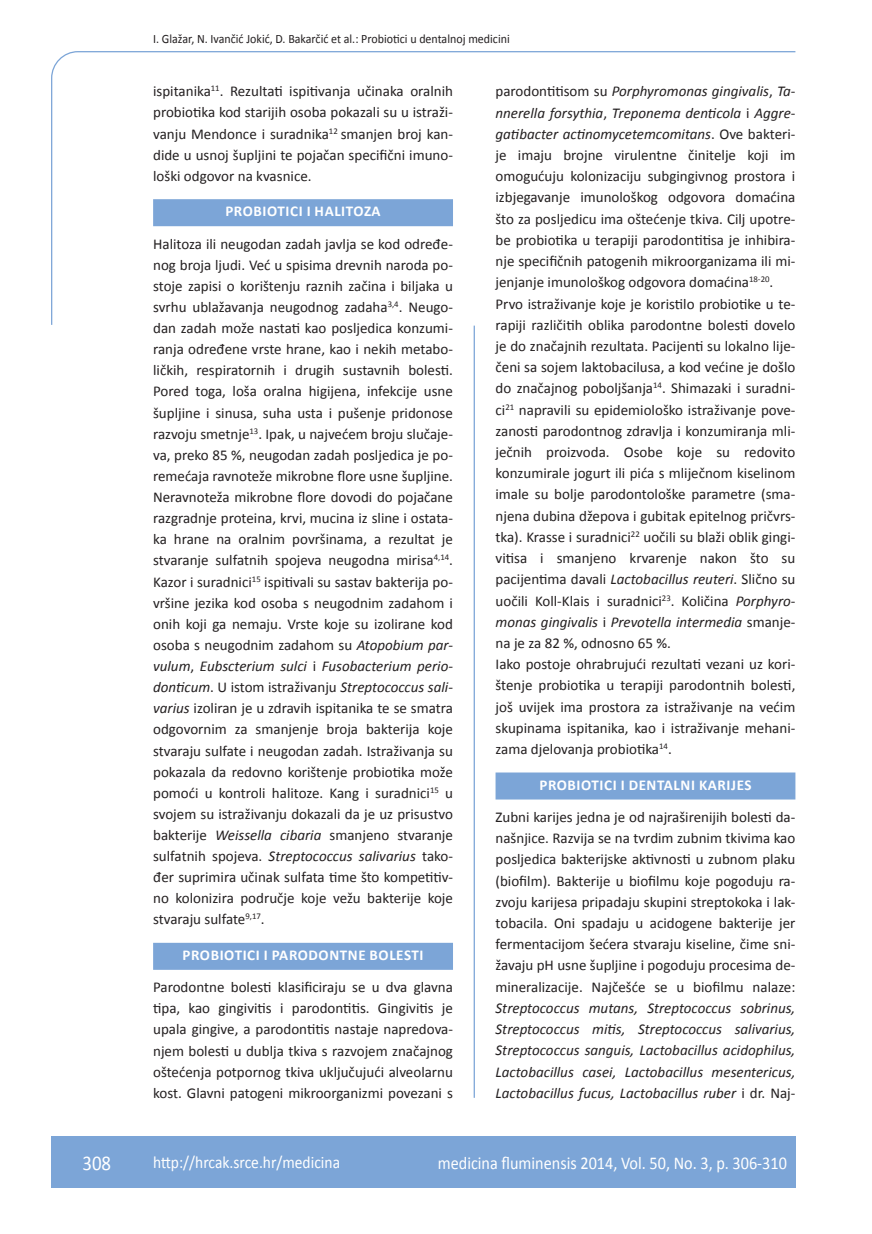
<style>
.page{position:relative;width:872px;height:1234px;background:#fff}
.page>*{position:absolute;margin:0;border:0;box-sizing:border-box;transform-origin:0 0}
.t1{font:21px "Calibri";color:#fff;scale:.9 1}
.t2{font:18px "Calibri";color:#fff;scale:.9 1}
.t3{font:17.25px "Calibri";color:#fff;scale:.9 1}
.t4{font:15px/21.1px "Calibri";color:#231f20;text-align:justify}
.t5{font:italic 15px/21.1px "Calibri";color:#231f20;text-align:justify}
.t6{font:700 15px "Calibri";letter-spacing:.04em;color:#fff}
.t7{font:12.75px "Calibri";color:#231f20;scale:.94 1}
.s1{font-style:italic}
.s2{font-style:normal}
</style>
<div class="page">
<svg style="left:51px;top:51px;width:745px;height:274px"></svg>
<hr style="left:473px;top:325px;width:2px;height:772px;background:#7ca5d7">
<div style="left:51px;top:1135px;width:744px;height:51px;background:#7ca5d7"></div>
<div style="left:153px;top:199px;width:300px;height:27px;background:#7ca5d7"></div>
<div style="left:153px;top:942px;width:300px;height:27px;background:#7ca5d7"></div>
<div style="left:495px;top:772px;width:300px;height:27px;background:#7ca5d7"></div>
<p class="t7" style="left:153px;top:30px;width:381px">I. Glažar, N. Ivančić Jokić, D. Bakarčić et al.: Probiotici u dentalnoj medicini</p>
<p class="t4" style="left:153px;top:80px;width:301px">ispitanika<sup>11</sup>. Rezultati ispitivanja učinaka oralnih probiotika kod starijih osoba pokazali su u istraži&shy;vanju Mendonce i suradnika<sup>12</sup> smanjen broj kan&shy;dide u usnoj šupljini te pojačan specifični imuno&shy;loški odgovor na kvasnice.</p>
<p class="t6" style="left:225px;top:202px;width:157px">PROBIOTICI I HALITOZA</p>
<p class="t4" style="left:153px;top:232px;width:301px">Halitoza ili neugodan zadah javlja se kod određe&shy;nog broja ljudi. Već u spisima drevnih naroda po&shy;stoje zapisi o korištenju raznih začina i biljaka u svrhu ublažavanja neugodnog zadaha<sup>3,4</sup>. Neugo&shy;dan zadah može nastati kao posljedica konzumi&shy;ranja određene vrste hrane, kao i nekih metabo&shy;ličkih, respiratornih i drugih sustavnih bolesti.<br>Pored toga, loša oralna higijena, infekcije usne šupljine i sinusa, suha usta i pušenje pridonose razvoju smetnje<sup>13</sup>. Ipak, u najvećem broju slučaje&shy;va, preko 85 %, neugodan zadah posljedica je po&shy;remećaja ravnoteže mikrobne flore usne šupljine.<br>Neravnoteža mikrobne flore dovodi do pojačane razgradnje proteina, krvi, mucina iz sline i ostata&shy;ka hrane na oralnim površinama, a rezultat je stvaranje sulfatnih spojeva neugodna mirisa<sup>4,14</sup>.<br>Kazor i suradnici<sup>15</sup> ispitivali su sastav bakterija po&shy;vršine jezika kod osoba s neugodnim zadahom i onih koji ga nemaju. Vrste koje su izolirane kod osoba s neugodnim zadahom su <span class="s1">Atopobium par&shy;vulum</span>, <span class="s1">Eubscterium sulci</span> i <span class="s1">Fusobacterium perio&shy;donticum</span>. U istom istraživanju <span class="s1">Streptococcus sali&shy;varius</span> izoliran je u zdravih ispitanika te se smatra odgovornim za smanjenje broja bakterija koje stvaraju sulfate i neugodan zadah. Istraživanja su pokazala da redovno korištenje probiotika može pomoći u kontroli halitoze. Kang i suradnici<sup>15</sup> u svojem su istraživanju dokazali da je uz prisustvo bakterije <span class="s1">Weissella cibaria</span> smanjeno stvaranje sulfatnih spojeva. <span class="s1">Streptococcus salivarius</span> tako&shy;đer suprimira učinak sulfata time što kompetitiv&shy;no kolonizira područje koje vežu bakterije koje stvaraju sulfate<sup>9,17</sup>.</p>
<p class="t6" style="left:182px;top:945px;width:243px">PROBIOTICI I PARODONTNE BOLESTI</p>
<p class="t4" style="left:153px;top:975px;width:301px">Parodontne bolesti klasificiraju se u dva glavna tipa, kao gingivitis i parodontitis. Gingivitis je upala gingive, a parodontitis nastaje napredova&shy;njem bolesti u dublja tkiva s razvojem značajnog oštećenja potpornog tkiva uključujući alveolarnu kost. Glavni patogeni mikroorganizmi povezani s</p>
<p class="t4" style="left:495px;top:80px;width:301px;text-align:left">parodontitisom su <span class="s1">Porphyromonas gingivalis</span>, <span class="s1">Ta&shy;nnerella forsythia</span>, <span class="s1">Treponema denticola</span> i <span class="s1">Aggre&shy;gatibacter actinomycetemcomitans</span>. Ove bakteri&shy;je imaju brojne virulentne činitelje koji im omogućuju kolonizaciju subgingivnog prostora i izbjegavanje imunološkog odgovora domaćina što za posljedicu ima oštećenje tkiva. Cilj upotre&shy;be probiotika u terapiji parodontitisa je inhibira&shy;nje specifičnih patogenih mikroorganizama ili mi&shy;jenjanje imunološkog odgovora domaćina<sup>18-20</sup>.<br>Prvo istraživanje koje je koristilo probiotike u te&shy;rapiji različitih oblika parodontne bolesti dovelo je do značajnih rezultata. Pacijenti su lokalno lije&shy;čeni sa sojem laktobacilusa, a kod većine je došlo do značajnog poboljšanja<sup>14</sup>. Shimazaki i suradni&shy;ci<sup>21</sup> napravili su epidemiološko istraživanje pove&shy;zanosti parodontnog zdravlja i konzumiranja mli&shy;ječnih proizvoda. Osobe koje su redovito konzumirale jogurt ili pića s mliječnom kiselinom imale su bolje parodontološke parametre (sma&shy;njena dubina džepova i gubitak epitelnog pričvrs&shy;tka). Krasse i suradnici<sup>22</sup> uočili su blaži oblik gingi&shy;vitisa i smanjeno krvarenje nakon što su pacijentima davali <span class="s1">Lactobacillus reuteri</span>. Slično su uočili Koll-Klais i suradnici<sup>23</sup>. Količina <span class="s1">Porphyro&shy;monas gingivalis</span> i <span class="s1">Prevotella intermedia</span> smanje&shy;na je za 82 %, odnosno 65 %.<br>Iako postoje ohrabrujući rezultati vezani uz kori&shy;štenje probiotika u terapiji parodontnih bolesti, još uvijek ima prostora za istraživanje na većim skupinama ispitanika, kao i istraživanje mehani&shy;zama djelovanja probiotika<sup>14</sup>.</p>
<p class="t6" style="left:539px;top:775px;width:214px">PROBIOTICI I DENTALNI KARIJES</p>
<p class="t4" style="left:495px;top:805px;width:301px">Zubni karijes jedna je od najraširenijih bolesti da&shy;našnjice. Razvija se na tvrdim zubnim tkivima kao posljedica bakterijske aktivnosti u zubnom plaku (biofilm). Bakterije u biofilmu koje pogoduju ra&shy;zvoju karijesa pripadaju skupini streptokoka i lak&shy;tobacila. Oni spadaju u acidogene bakterije jer fermentacijom šećera stvaraju kiseline, čime sni&shy;žavaju pH usne šupljine i pogoduju procesima de&shy;mineralizacije. Najčešće se u biofilmu nalaze:</p>
<p class="t5" style="left:495px;top:996px;width:301px">Streptococcus mutans, Streptococcus sobrinus, Streptococcus mitis, Streptococcus salivarius, Streptococcus sanguis, Lactobacillus acidophilus, Lactobacillus casei, Lactobacillus mesentericus, Lactobacillus fucus, Lactobacillus ruber <span class="s2">i dr. Naj-</span></p>
<h1 class="t1" style="left:82px;top:1149px;width:33px">308</h1>
<p class="t3" style="left:153px;top:1150px;width:209px">http://hrcak.srce.hr/medicina</p>
<p class="t2" style="left:438px;top:1151px;width:389px">medicina fluminensis 2014, Vol. 50, No. 3, p. 306-310</p>
</div>
